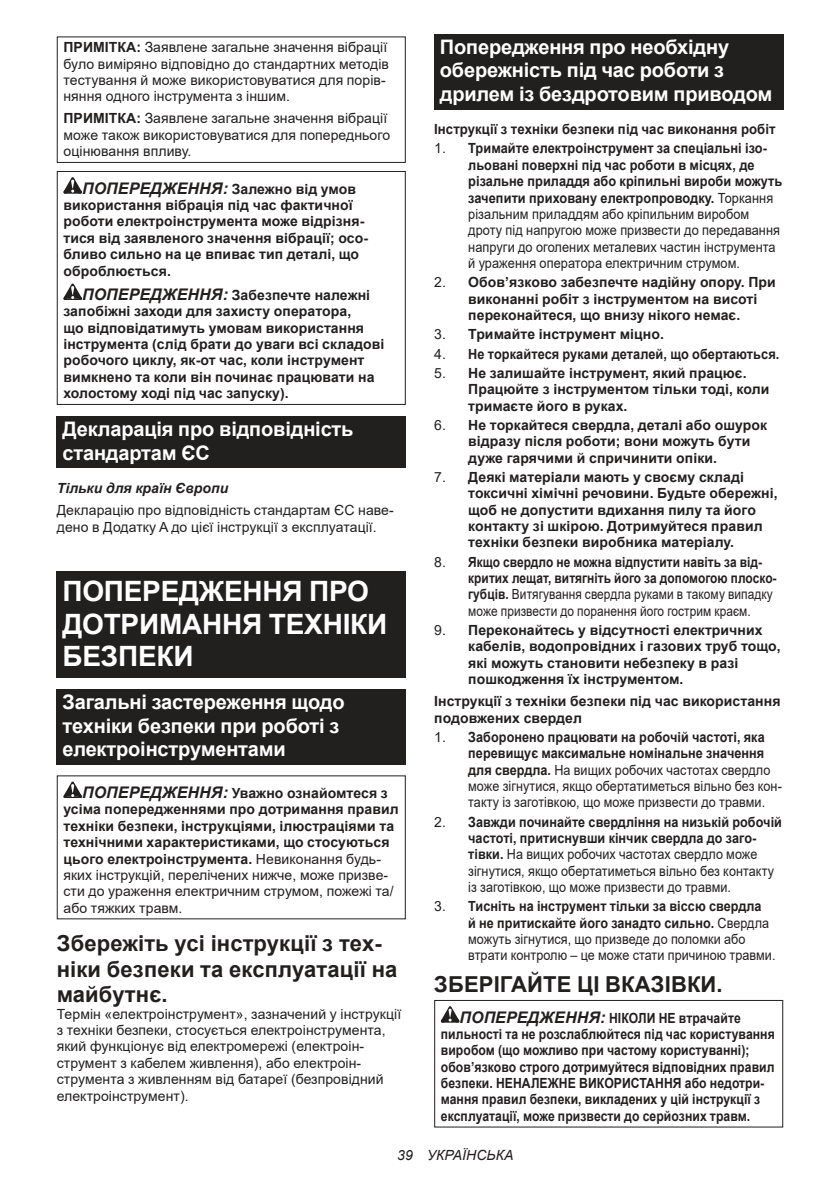
<style>
.page{position:relative;width:840px;height:1191px;background:#fff}
.page>*{position:absolute;margin:0;border:0;box-sizing:border-box;transform-origin:0 0}
.t1{font:700 28px/32.8px "Arial";letter-spacing:-.01em;color:#fff}
.t2{font:700 22px/25.8px "Arial";letter-spacing:.005em;color:#221f1f}
.t3{font:700 20px/23.4px "Arial";letter-spacing:-.01em;color:#fff}
.t4{font:14px/16.4px "Arial";letter-spacing:.005em;color:#221f1f}
.t5{font:700 14px/16.4px "Arial";letter-spacing:.005em;color:#221f1f}
.t6{font:700 14px/16.4px "Arial";letter-spacing:.005em;color:#221f1f;scale:.87 1}
.t7{font:700 14px/16.4px "Arial";letter-spacing:.005em;color:#221f1f;scale:.85 1}
.t8{font:700 14px "Arial";letter-spacing:.005em;color:#221f1f;scale:.94 1}
.t9{font:700 14px "Arial";letter-spacing:.005em;color:#221f1f;scale:.91 1}
.t10{font:italic 700 14px "Arial";letter-spacing:.005em;color:#221f1f}
.t11{font:italic 14px "Arial";letter-spacing:.005em;color:#221f1f}
.s1{font-weight:700}
.s2{font-style:italic;font-size:16px}
.s3{font-weight:400}
</style>
<div class="page">
<div style="left:57px;top:36px;width:348px;height:127px;border:1px solid #221f1f"></div>
<svg style="left:63px;top:177px;width:19px;height:17px"></svg>
<svg style="left:63px;top:283px;width:19px;height:17px"></svg>
<div style="left:57px;top:171px;width:348px;height:234px;border:1px solid #221f1f"></div>
<div style="left:57px;top:416px;width:348px;height:52px;background:#221f1f"></div>
<div style="left:57px;top:571px;width:348px;height:107px;background:#221f1f"></div>
<div style="left:57px;top:689px;width:348px;height:75px;background:#221f1f"></div>
<svg style="left:63px;top:781px;width:19px;height:17px"></svg>
<div style="left:434px;top:34px;width:348px;height:75px;background:#221f1f"></div>
<svg style="left:440px;top:1006px;width:19px;height:16px"></svg>
<div style="left:434px;top:1000px;width:348px;height:127px;border:1px solid #221f1f"></div>
<p class="t4" style="left:63px;top:39px;width:327px"><span class="s1">ПРИМІТКА:</span> Заявлене загальне значення вібрації було виміряно відповідно до стандартних методів тестування й може використовуватися для порів&shy;няння одного інструмента з іншим.</p>
<p class="t4" style="left:63px;top:110px;width:328px"><span class="s1">ПРИМІТКА:</span> Заявлене загальне значення вібрації може також використовуватися для попереднього оцінювання впливу.</p>
<p class="t5" style="left:63px;top:181px;width:306px;text-indent:19px"><span class="s2">ПОПЕРЕДЖЕННЯ:</span> Залежно від умов використання вібрація під час фактичної роботи електроінструмента може відрізня&shy;тися від заявленого значення вібрації; осо&shy;бливо сильно на це впиває тип деталі, що оброблюється.</p>
<p class="t5" style="left:63px;top:287px;width:322px;text-indent:19px"><span class="s2">ПОПЕРЕДЖЕННЯ:</span> Забезпечте належні запобіжні заходи для захисту оператора,<br>що відповідатимуть умовам використання інструмента (слід брати до уваги всі складові робочого циклу, як-от час, коли інструмент вимкнено та коли він починає працювати на холостому ході під час запуску).</p>
<h3 class="t3" style="left:62px;top:418px;width:292px">Декларація про відповідність стандартам ЄС</h3>
<p class="t10" style="left:57px;top:479px;width:173px">Тільки для країн Європи</p>
<p class="t4" style="left:57px;top:502px;width:338px">Декларацію про відповідність стандартам ЄС наве&shy;дено в Додатку A до цієї інструкції з експлуатації.</p>
<h1 class="t1" style="left:62px;top:575px;width:326px">ПОПЕРЕДЖЕННЯ ПРО<br>ДОТРИМАННЯ ТЕХНІКИ<br>БЕЗПЕКИ</h1>
<h3 class="t3" style="left:62px;top:690px;width:283px">Загальні застереження щодо техніки безпеки при роботі з електроінструментами</h3>
<p class="t5" style="left:63px;top:785px;width:336px;text-indent:19px"><span class="s2">ПОПЕРЕДЖЕННЯ:</span> Уважно ознайомтеся з усіма попередженнями про дотримання правил техніки безпеки, інструкціями, ілюстраціями та технічними характеристиками, що стосуються цього електроінструмента. <span class="s3">Невиконання будь&shy;яких інструкцій, перелічених нижче, може призве&shy;сти до ураження електричним струмом, пожежі та/ або тяжких травм.</span></p>
<h2 class="t2" style="left:57px;top:930px;width:342px">Збережіть усі інструкції з тех&shy;ніки безпеки та експлуатації на майбутнє.</h2>
<p class="t4" style="left:57px;top:1005px;width:346px">Термін «електроінструмент», зазначений у інструкції з техніки безпеки, стосується електроінструмента, який функціонує від електромережі (електроін&shy;струмент з кабелем живлення), або електроін&shy;струмента з живленням від батареї (безпровідний електроінструмент).</p>
<h3 class="t3" style="left:439px;top:36px;width:334px">Попередження про необхідну обережність під час роботи з дрилем із бездротовим приводом</h3>
<p class="t8" style="left:434px;top:119px;width:364px">Інструкції з техніки безпеки під час виконання робіт</p>
<p class="t4" style="left:468px;top:142px;width:315px;text-indent:-34px">1. <span class="s1">Тримайте електроінструмент за спеціальні ізо&shy;льовані поверхні під час роботи в місцях, де різальне приладдя або кріпильні вироби можуть зачепити приховану електропроводку.</span> Торкання різальним приладдям або кріпильним виробом дроту під напругою може призвести до передавання напруги до оголених металевих частин інструмента й ураження оператора електричним струмом.</p>
<p class="t5" style="left:468px;top:274px;width:309px;text-indent:-34px"><span class="s3">2.</span> Обов’язково забезпечте надійну опору. При виконанні робіт з інструментом на висоті переконайтеся, що внизу нікого немає.</p>
<p class="t5" style="left:434px;top:326px;width:231px"><span class="s3">3.</span> Тримайте інструмент міцно.</p>
<p class="t9" style="left:434px;top:344px;width:380px"><span class="s3">4.</span> Не торкайтеся руками деталей, що обертаються.</p>
<p class="t5" style="left:468px;top:365px;width:302px;text-indent:-34px"><span class="s3">5.</span> Не залишайте інструмент, який працює.<br>Працюйте з інструментом тільки тоді, коли тримаєте його в руках.</p>
<p class="t5" style="left:468px;top:417px;width:300px;text-indent:-34px"><span class="s3">6.</span> Не торкайтеся свердла, деталі або ошурок відразу після роботи; вони можуть бути дуже гарячими й спричинити опіки.</p>
<p class="t5" style="left:468px;top:469px;width:310px;text-indent:-34px"><span class="s3">7.</span> Деякі матеріали мають у своєму складі токсичні хімічні речовини. Будьте обережні, щоб не допустити вдихання пилу та його контакту зі шкірою. Дотримуйтеся правил техніки безпеки виробника матеріалу.</p>
<p class="t7" style="left:468px;top:553px;width:364px;text-indent:-34px"><span class="s3">8.</span> Якщо свердло не можна відпустити навіть за від&shy;критих лещат, витягніть його за допомогою плоско&shy;губців. <span class="s3">Витягування свердла руками в такому випадку може призвести до поранення його гострим краєм.</span></p>
<p class="t5" style="left:468px;top:622px;width:314px;text-indent:-34px"><span class="s3">9.</span> Переконайтесь у відсутності електричних кабелів, водопровідних і газових труб тощо, які можуть становити небезпеку в разі пошкодження їх інструментом.</p>
<p class="t5" style="left:434px;top:693px;width:347px">Інструкції з техніки безпеки під час використання подовжених свердел</p>
<p class="t4" style="left:468px;top:730px;width:315px;text-indent:-34px">1. <span class="s1">Заборонено працювати на робочій частоті, яка перевищує максимальне номінальне значення для свердла.</span> На вищих робочих частотах свердло може зігнутися, якщо обертатиметься вільно без кон&shy;такту із заготівкою, що може призвести до травми.</p>
<p class="t4" style="left:468px;top:814px;width:315px;text-indent:-34px">2. <span class="s1">Завжди починайте свердління на низькій робочій частоті, притиснувши кінчик свердла до заго&shy;тівки.</span> На вищих робочих частотах свердло може зігнутися, якщо обертатиметься вільно без контакту із заготівкою, що може призвести до травми.</p>
<p class="t4" style="left:468px;top:899px;width:308px;text-indent:-34px">3. <span class="s1">Тисніть на інструмент тільки за віссю свердла<br>й не притискайте його занадто сильно.</span> Свердла можуть зігнутися, що призведе до поломки або втрати контролю – це може стати причиною травми.</p>
<h2 class="t2" style="left:434px;top:971px;width:290px">ЗБЕРІГАЙТЕ ЦІ ВКАЗІВКИ.</h2>
<p class="t6" style="left:440px;top:1009px;width:385px;text-indent:19px"><span class="s2">ПОПЕРЕДЖЕННЯ:</span> НІКОЛИ НЕ втрачайте пильності та не розслаблюйтеся під час користування виробом (що можливо при частому користуванні); обов’язково строго дотримуйтеся відповідних правил безпеки. НЕНАЛЕЖНЕ ВИКОРИСТАННЯ або недотри&shy;мання правил безпеки, викладених у цій інструкції з експлуатації, може призвести до серйозних травм.</p>
<p class="t11" style="left:397px;top:1147px;width:118px">39 УКРАЇНСЬКА</p>
</div>
